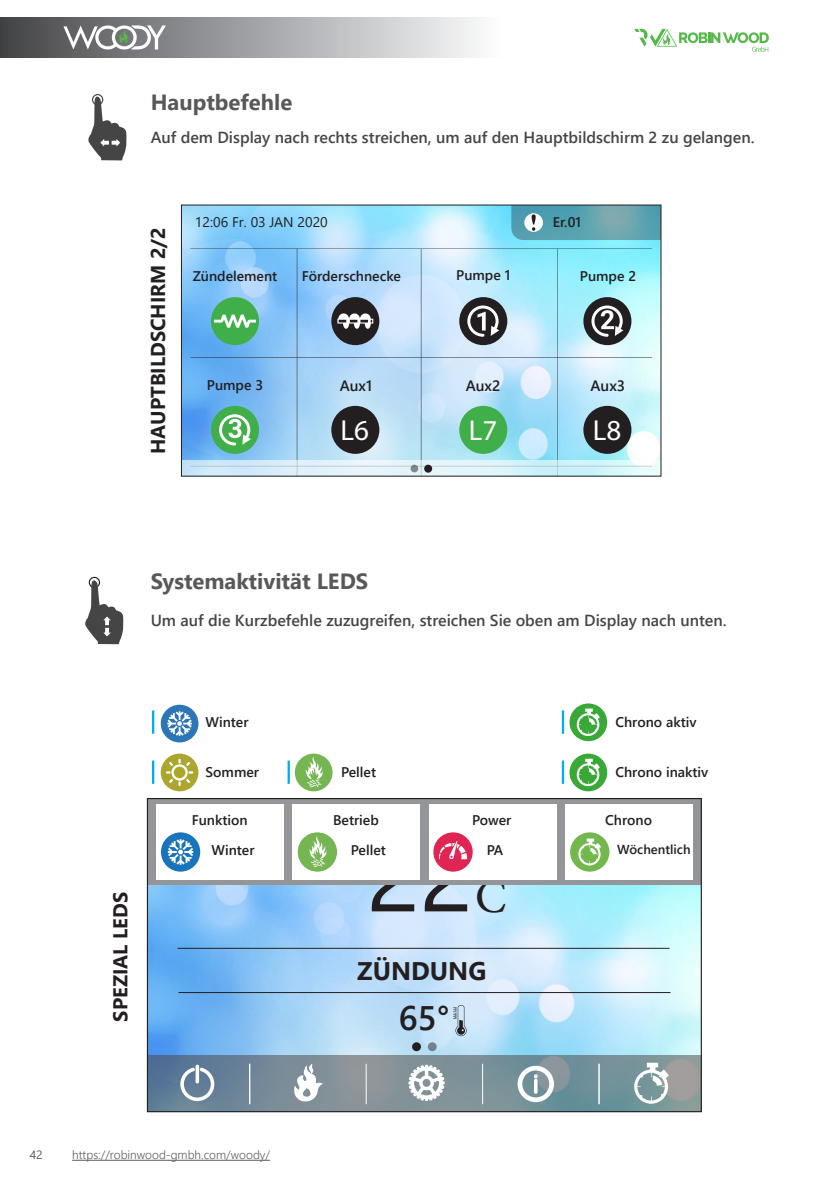
<style>
.page{position:relative;width:840px;height:1191px;background:#fff}
.page>*{position:absolute;margin:0;border:0;box-sizing:border-box;transform-origin:0 0}
.t1{font:98.2px "Segoe UI";color:#231f20}
.t2{font:47px "Minion Pro";color:#231f20}
.t3{font:600 34px "Segoe UI";color:#231f20}
.t4{font:29px "Myriad Pro";color:#fff}
.t5{font:28.8px "Myriad Pro";color:#fff}
.t6{font:700 25.4px "Segoe UI";color:#231f20}
.t7{font:700 22px "Segoe UI";color:#57585a}
.t8{font:700 20px "Segoe UI";color:#231f20}
.t9{font:600 16px "Segoe UI";color:#454545}
.t10{font:600 15px "Segoe UI";color:#231f20}
.t11{font:600 14px "Segoe UI";color:#231f20}
.t12{font:14px "Segoe UI";color:#231f20}
.t13{font:600 13px "Segoe UI";color:#231f20}
.t14{font:300 12px "Segoe UI";color:#5e5e61}
.t15{font:12px "Segoe UI";color:#585b5c}
</style>
<div class="page">
<svg style="left:634px;top:29px;width:134px;height:23px"></svg>
<hr style="left:72px;top:1159px;width:198px;height:1px;background:#5e5e61">
<div style="left:0;top:17px;width:504px;height:41px;background:linear-gradient(to right,#46474a,#fdfeff)"></div>
<svg style="left:63px;top:25px;width:103px;height:24px"></svg>
<svg style="left:88px;top:94px;width:39px;height:66px"></svg>
<img style="left:183px;top:206px;width:476px;height:254px">
<div style="left:459px;top:406px;width:48px;height:48px;background:#40ae49;border-radius:50%"></div>
<div style="left:211px;top:297px;width:48px;height:48px;background:#40ae49;border-radius:50%"></div>
<div style="left:211px;top:406px;width:48px;height:48px;background:#40ae49;border-radius:50%"></div>
<div style="left:331px;top:297px;width:48px;height:48px;background:#231f20;border-radius:50%"></div>
<svg style="left:337px;top:313px;width:36px;height:16px"></svg>
<hr style="left:296px;top:249px;width:1px;height:227px;background:#231f20">
<hr style="left:420px;top:249px;width:1px;height:227px;background:#231f20">
<hr style="left:556px;top:249px;width:1px;height:227px;background:#231f20">
<hr style="left:190px;top:357px;width:461px;height:1px;background:#231f20">
<hr style="left:190px;top:248px;width:461px;height:1px;background:#231f20">
<div style="left:459px;top:297px;width:48px;height:48px;background:#231f20;border-radius:50%"></div>
<div style="left:331px;top:406px;width:48px;height:48px;background:#231f20;border-radius:50%"></div>
<div style="left:583px;top:297px;width:48px;height:48px;background:#231f20;border-radius:50%"></div>
<div style="left:583px;top:406px;width:48px;height:48px;background:#231f20;border-radius:50%"></div>
<svg style="left:183px;top:460px;width:476px;height:14px;background:#d7eef7"></svg>
<svg style="left:410px;top:464px;width:8px;height:8px"></svg>
<div style="left:424px;top:464px;width:8px;height:8px;background:#231f20;border-radius:50%"></div>
<svg style="left:511px;top:206px;width:148px;height:34px;background:#64a6b2"></svg>
<svg style="left:214px;top:315px;width:42px;height:13px"></svg>
<svg style="left:467px;top:305px;width:32px;height:32px"></svg>
<svg style="left:591px;top:305px;width:32px;height:32px"></svg>
<svg style="left:219px;top:414px;width:32px;height:31px"></svg>
<svg style="left:85px;top:577px;width:38px;height:67px"></svg>
<img style="left:149px;top:885px;width:550px;height:170px">
<svg style="left:149px;top:1055px;width:550px;height:55px;background:#798e98"></svg>
<hr style="left:365px;top:1063px;width:1px;height:41px;background:#fff">
<hr style="left:482px;top:1063px;width:1px;height:41px;background:#fff">
<hr style="left:178px;top:992px;width:492px;height:1px;background:#231f20">
<hr style="left:177px;top:948px;width:492px;height:1px;background:#231f20">
<svg style="left:453px;top:1005px;width:13px;height:31px"></svg>
<svg style="left:516px;top:1064px;width:39px;height:39px"></svg>
<div style="left:412px;top:1042px;width:9px;height:9px;background:#231f20;border-radius:50%"></div>
<svg style="left:427px;top:1042px;width:9px;height:9px"></svg>
<hr style="left:249px;top:1063px;width:1px;height:41px;background:#fff">
<hr style="left:598px;top:1063px;width:1px;height:41px;background:#fff">
<svg style="left:179px;top:1065px;width:36px;height:37px"></svg>
<div style="left:195px;top:1064px;width:4px;height:19px;border:2px solid #fff"></div>
<svg style="left:147px;top:798px;width:554px;height:87px;background:#949698"></svg>
<div style="left:292px;top:804px;width:127px;height:75px;background:#fff"></div>
<div style="left:156px;top:804px;width:127px;height:75px;background:#fff"></div>
<div style="left:429px;top:804px;width:127px;height:75px;background:#fff"></div>
<div style="left:565px;top:804px;width:127px;height:75px;background:#fff"></div>
<div style="left:161px;top:832px;width:39px;height:39px;background:#1974bb;border-radius:50%"></div>
<svg style="left:168px;top:839px;width:25px;height:25px"></svg>
<svg style="left:297px;top:832px;width:40px;height:39px"></svg>
<div style="left:433px;top:832px;width:39px;height:39px;background:#e02453;border-radius:50%"></div>
<svg style="left:439px;top:841px;width:28px;height:18px"></svg>
<div style="left:569px;top:832px;width:40px;height:39px;background:#72b84c;border-radius:50%"></div>
<svg style="left:633px;top:1062px;width:35px;height:41px"></svg>
<svg style="left:528px;top:798px;width:173px;height:67px"></svg>
<div style="left:161px;top:704px;width:37px;height:38px;background:#2b75b8;border-radius:50%"></div>
<svg style="left:167px;top:711px;width:25px;height:25px"></svg>
<div style="left:161px;top:753px;width:37px;height:38px;background:#ada62e;border-radius:50%"></div>
<svg style="left:166px;top:759px;width:27px;height:27px"></svg>
<div style="left:294px;top:753px;width:38px;height:38px;background:#75b552;border-radius:50%"></div>
<svg style="left:305px;top:756px;width:17px;height:31px"></svg>
<hr style="left:152px;top:710px;width:2px;height:23px;background:#00aeef">
<hr style="left:287px;top:760px;width:3px;height:24px;background:#00aeef">
<hr style="left:561px;top:710px;width:3px;height:23px;background:#00aeef">
<hr style="left:561px;top:760px;width:3px;height:24px;background:#00aeef">
<hr style="left:152px;top:760px;width:2px;height:24px;background:#00aeef">
<div style="left:569px;top:753px;width:38px;height:38px;background:#38a836;border-radius:50%"></div>
<svg style="left:576px;top:758px;width:23px;height:28px"></svg>
<div style="left:569px;top:703px;width:38px;height:38px;background:#38a836;border-radius:50%"></div>
<svg style="left:576px;top:708px;width:23px;height:28px"></svg>
<svg style="left:292px;top:1062px;width:31px;height:43px"></svg>
<svg style="left:407px;top:1048px;width:38px;height:65px"></svg>
<div style="left:298px;top:833px;width:38px;height:38px;background:#75b552;border-radius:50%"></div>
<svg style="left:306px;top:833px;width:22px;height:34px"></svg>
<p class="t7" style="left:151px;top:81px;width:143px">Hauptbefehle</p>
<p class="t9" style="left:151px;top:123px;width:605px">Auf dem Display nach rechts streichen, um auf den Hauptbildschirm 2 zu gelangen.</p>
<p class="t8" style="left:139px;top:454px;width:228px;rotate:-90deg">HAUPTBILDSCHIRM 2/2</p>
<p class="t12" style="left:195px;top:208px;width:134px">12:06 Fr. 03 JAN 2020</p>
<p class="t11" style="left:552px;top:209px;width:30px">Er.01</p>
<p class="t11" style="left:192px;top:262px;width:86px">Zündelement</p>
<p class="t11" style="left:301px;top:263px;width:101px">Förderschnecke</p>
<p class="t11" style="left:456px;top:262px;width:56px">Pumpe 1</p>
<p class="t11" style="left:579px;top:262px;width:58px">Pumpe 2</p>
<p class="t11" style="left:207px;top:372px;width:58px">Pumpe 3</p>
<p class="t10" style="left:339px;top:371px;width:34px">Aux1</p>
<p class="t10" style="left:465px;top:371px;width:36px">Aux2</p>
<p class="t10" style="left:590px;top:371px;width:36px">Aux3</p>
<h3 class="t4" style="left:340px;top:412px;width:30px">L6</h3>
<h3 class="t5" style="left:468px;top:413px;width:30px">L7</h3>
<h3 class="t4" style="left:592px;top:412px;width:30px">L8</h3>
<p class="t7" style="left:151px;top:560px;width:219px">Systemaktivität LEDS</p>
<p class="t9" style="left:151px;top:605px;width:577px">Um auf die Kurzbefehle zuzugreifen, streichen Sie oben am Display nach unten.</p>
<p class="t11" style="left:205px;top:709px;width:44px">Winter</p>
<p class="t11" style="left:615px;top:709px;width:83px">Chrono aktiv</p>
<p class="t8" style="left:101px;top:1021px;width:131px;rotate:-90deg">SPEZIAL LEDS</p>
<p class="t11" style="left:341px;top:759px;width:36px">Pellet</p>
<p class="t11" style="left:205px;top:759px;width:55px">Sommer</p>
<p class="t11" style="left:615px;top:759px;width:94px">Chrono inaktiv</p>
<p class="t11" style="left:192px;top:806px;width:57px">Funktion</p>
<p class="t11" style="left:211px;top:837px;width:44px">Winter</p>
<p class="t11" style="left:333px;top:806px;width:47px">Betrieb</p>
<p class="t11" style="left:472px;top:806px;width:41px">Power</p>
<p class="t11" style="left:605px;top:806px;width:48px">Chrono</p>
<p class="t11" style="left:351px;top:837px;width:36px">Pellet</p>
<p class="t11" style="left:486px;top:837px;width:18px">PA</p>
<p class="t13" style="left:617px;top:837px;width:75px">Wöchentlich</p>
<p class="t1" style="left:366px;top:784px;width:144px">22°</p>
<p class="t2" style="left:475px;top:865px;width:33px">C</p>
<p class="t6" style="left:357px;top:947px;width:131px">ZÜNDUNG</p>
<p class="t3" style="left:398px;top:986px;width:52px">65°</p>
<p class="t15" style="left:30px;top:1142px;width:14px">42</p>
<p class="t14" style="left:72px;top:1143px;width:199px">https://robinwood-gmbh.com/woody/</p>
</div>
